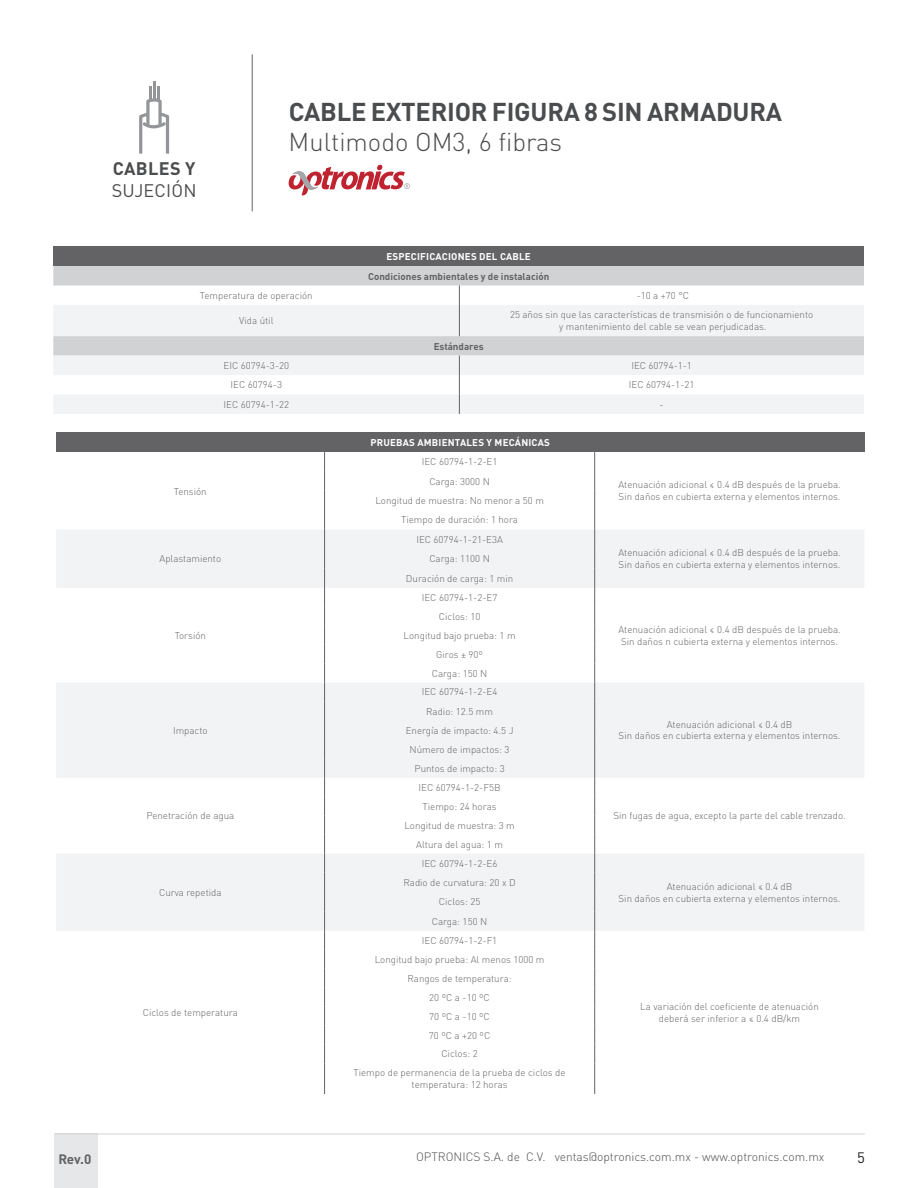
<style>
.page{position:relative;width:918px;height:1188px;background:#fff}
.page>*{position:absolute;margin:0;border:0;box-sizing:border-box;transform-origin:0 0}
.t1{font:700 25.5px "DIN Pro";letter-spacing:-.01em;color:#4b4c4d}
.t2{font:300 25.5px "DIN Pro";color:#4b4c4d}
.t3{font:18px "DIN Pro";letter-spacing:.01em;color:#4b4c4d}
.t4{font:700 18px "DIN Pro";letter-spacing:.02em;color:#4b4c4d}
.t5{font:15px "DIN Pro";color:#231f20}
.t6{font:700 13.5px "DIN Pro";color:#636366}
.t7{font:300 12px "DIN Pro";color:#4b4c4d}
.t8{font:300 9.75px/18.9px "DIN Pro";color:#636366;text-align:center}
.t9{font:700 9.75px "DIN Pro";letter-spacing:.02em;color:#fff}
.t10{font:700 9.75px "DIN Pro";color:#636366}
</style>
<div class="page">
<div style="left:54px;top:1134px;width:44px;height:54px;background:#e6e7e9"></div>
<hr style="left:55px;top:1134px;width:810px;height:1px;background:#d1d2d4">
<hr style="left:252px;top:54px;width:1px;height:157px;background:#636366">
<svg style="left:139px;top:81px;width:30px;height:73px"></svg>
<svg style="left:288px;top:165px;width:122px;height:30px"></svg>
<div style="left:53px;top:247px;width:811px;height:19px;background:#636366"></div>
<svg style="left:53px;top:266px;width:811px;height:39px"></svg>
<svg style="left:53px;top:305px;width:811px;height:109px;fill:#f2f3f4"></svg>
<svg style="left:459px;top:286px;width:1px;height:19px"></svg>
<hr style="left:459px;top:305px;width:1px;height:31px;background:#636366">
<svg style="left:459px;top:356px;width:1px;height:58px"></svg>
<div style="left:56px;top:433px;width:808px;height:19px;background:#636366"></div>
<svg style="left:56px;top:529px;width:808px;height:402px;fill:#f2f3f4"></svg>
<hr style="left:324px;top:1063px;width:1px;height:31px;background:#636366">
<hr style="left:594px;top:1063px;width:1px;height:31px;background:#636366">
<svg style="left:324px;top:452px;width:1px;height:611px"></svg>
<svg style="left:594px;top:452px;width:1px;height:611px"></svg>
<h2 class="t4" style="left:113px;top:153px;width:84px">CABLES Y</h2>
<h2 class="t3" style="left:112px;top:178px;width:86px">SUJECIÓN</h2>
<h1 class="t1" style="left:289px;top:91px;width:495px">CABLE EXTERIOR FIGURA 8 SIN ARMADURA</h1>
<h1 class="t2" style="left:289px;top:122px;width:275px">Multimodo OM3, 6 fibras</h1>
<p class="t9" style="left:386px;top:248px;width:146px">ESPECIFICACIONES DEL CABLE</p>
<p class="t10" style="left:368px;top:268px;width:183px">Condiciones ambientales y de instalación</p>
<p class="t8" style="left:200px;top:285px;width:114px">Temperatura de operación</p>
<p class="t8" style="left:637px;top:285px;width:54px">-10 a +70 °C</p>
<p class="t8" style="left:239px;top:310px;width:36px">Vida útil</p>
<p class="t8" style="left:510px;top:308px;width:305px;line-height:11.7px">25 años sin que las características de transmisión o de funcionamiento y mantenimiento del cable se vean perjudicadas.</p>
<p class="t10" style="left:434px;top:338px;width:51px">Estándares</p>
<p class="t8" style="left:224px;top:355px;width:67px">EIC 60794-3-20</p>
<p class="t8" style="left:631px;top:355px;width:62px">IEC 60794-1-1</p>
<p class="t8" style="left:231px;top:375px;width:53px">IEC 60794-3</p>
<p class="t8" style="left:629px;top:375px;width:67px">IEC 60794-1-21</p>
<p class="t8" style="left:224px;top:394px;width:67px">IEC 60794-1-22</p>
<p class="t8" style="left:660px;top:394px;width:6px">-</p>
<p class="t9" style="left:371px;top:435px;width:181px">PRUEBAS AMBIENTALES Y MECÁNICAS</p>
<p class="t8" style="left:174px;top:481px;width:34px">Tensión</p>
<p class="t8" style="left:159px;top:549px;width:63px">Aplastamiento</p>
<p class="t8" style="left:175px;top:625px;width:33px">Torsión</p>
<p class="t8" style="left:173px;top:720px;width:36px">Impacto</p>
<p class="t8" style="left:146px;top:805px;width:89px">Penetración de agua</p>
<p class="t8" style="left:159px;top:882px;width:64px">Curva repetida</p>
<p class="t8" style="left:143px;top:1002px;width:97px">Ciclos de temperatura</p>
<p class="t8" style="left:422px;top:451px;width:77px">IEC 60794-1-2-E1</p>
<p class="t8" style="left:375px;top:470px;width:170px;line-height:19.5px">Carga: 3000 N<br>Longitud de muestra: No menor a 50 m<br>Tiempo de duración: 1 hora</p>
<p class="t8" style="left:416px;top:529px;width:88px">IEC 60794-1-21-E3A</p>
<p class="t8" style="left:406px;top:548px;width:109px;line-height:19.5px">Carga: 1100 N<br>Duración de carga: 1 min</p>
<p class="t8" style="left:422px;top:587px;width:77px">IEC 60794-1-2-E7</p>
<p class="t8" style="left:404px;top:606px;width:114px">Ciclos: 10<br>Longitud bajo prueba: 1 m<br>Giros ± 90º<br>Carga: 150 N</p>
<p class="t8" style="left:422px;top:682px;width:77px">IEC 60794-1-2-E4</p>
<p class="t8" style="left:406px;top:701px;width:109px">Radio: 12.5 mm<br>Energía de impacto: 4.5 J<br>Número de impactos: 3<br>Puntos de impacto: 3</p>
<p class="t8" style="left:419px;top:777px;width:83px">IEC 60794-1-2-F5B</p>
<p class="t8" style="left:404px;top:796px;width:112px">Tiempo: 24 horas<br>Longitud de muestra: 3 m<br>Altura del agua: 1 m</p>
<p class="t8" style="left:422px;top:853px;width:77px">IEC 60794-1-2-E6</p>
<p class="t8" style="left:404px;top:872px;width:114px;line-height:19.5px">Radio de curvatura: 20 x D<br>Ciclos: 25<br>Carga: 150 N</p>
<p class="t8" style="left:422px;top:930px;width:77px">IEC 60794-1-2-F1</p>
<p class="t8" style="left:354px;top:949px;width:214px">Longitud bajo prueba: Al menos 1000 m<br>Rangos de temperatura:<br>20 ºC a -10 ºC<br>70 ºC a -10 ºC<br>70 ºC a +20 ºC<br>Ciclos: 2<br>Tiempo de permanencia de la prueba de ciclos de</p>
<p class="t8" style="left:412px;top:1074px;width:97px">temperatura: 12 horas</p>
<p class="t8" style="left:618px;top:478px;width:224px;line-height:11.7px;text-align:left">Atenuación adicional ≤ 0.4 dB después de la prueba.<br>Sin daños en cubierta externa y elementos internos.</p>
<p class="t8" style="left:618px;top:546px;width:224px;line-height:11.7px;text-align:left">Atenuación adicional ≤ 0.4 dB después de la prueba.<br>Sin daños en cubierta externa y elementos internos.</p>
<p class="t8" style="left:618px;top:623px;width:224px;line-height:11.7px;text-align:left">Atenuación adicional ≤ 0.4 dB después de la prueba.<br>Sin daños n cubierta externa y elementos internos.</p>
<p class="t8" style="left:619px;top:718px;width:223px;line-height:11.7px">Atenuación adicional ≤ 0.4 dB<br>Sin daños en cubierta externa y elementos internos.</p>
<p class="t8" style="left:613px;top:805px;width:234px">Sin fugas de agua, excepto la parte del cable trenzado.</p>
<p class="t8" style="left:619px;top:880px;width:223px;line-height:11.7px">Atenuación adicional ≤ 0.4 dB<br>Sin daños en cubierta externa y elementos internos.</p>
<p class="t8" style="left:640px;top:1000px;width:180px;line-height:11.7px">La variación del coeficiente de atenuación deberá ser inferior a ≤ 0.4 dB/km</p>
<h3 class="t6" style="left:58px;top:1148px;width:34px">Rev.0</h3>
<p class="t7" style="left:416px;top:1147px;width:410px">OPTRONICS S.A. de C.V. ventas@optronics.com.mx - www.optronics.com.mx</p>
<h3 class="t5" style="left:857px;top:1148px;width:9px">5</h3>
</div>
